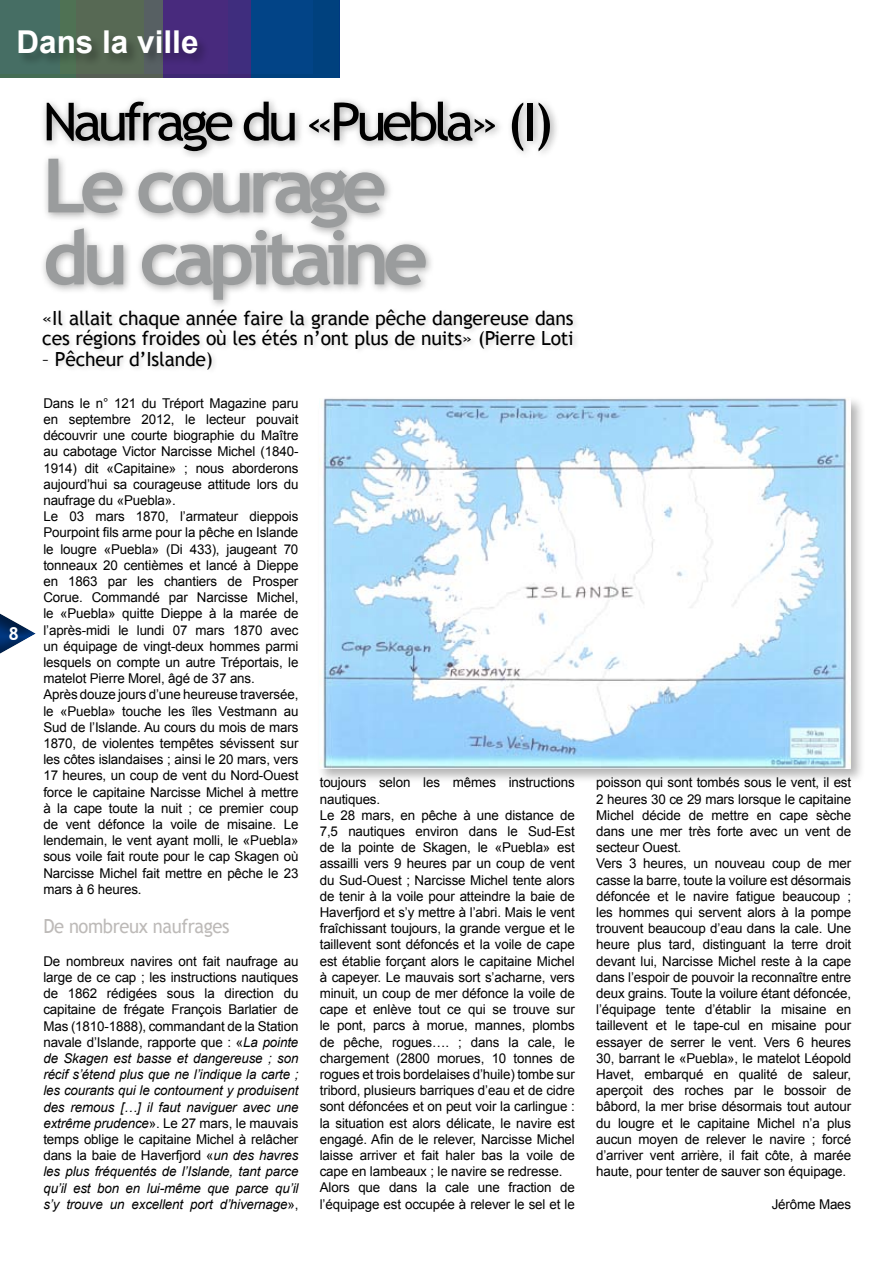
<style>
.page{position:relative;width:893px;height:1263px;background:#fff}
.page>*{position:absolute;margin:0;border:0;box-sizing:border-box;transform-origin:0 0}
.t1{font:700 75px/72px "Trebuchet MS";letter-spacing:-.08em;color:#9a9c9d;scale:1.05 1}
.t2{font:52.5px "Trebuchet MS";letter-spacing:-.08em;color:#000;scale:1.05 1}
.t3{font:700 31.5px "Arial";color:#fff}
.t4{font:19.5px/20.4px "Trebuchet MS";letter-spacing:-.01em;color:#000}
.t5{font:19.5px "Trebuchet MS";letter-spacing:-.02em;color:#bdbab8;scale:.94 1}
.t6{font:700 18px "Trebuchet MS";color:#fff}
.t7{font:13.5px/16.2px "Arial";letter-spacing:-.01em;color:#000}
.s1{font-style:italic}
</style>
<div class="page">
<div style="left:249px;top:0;width:90px;height:77px;background:#024487"></div>
<div style="left:161px;top:0;width:90px;height:77px;background:#482a7d"></div>
<div style="left:73px;top:0;width:90px;height:77px;background:linear-gradient(to right,#565f54,#565f54)"></div>
<div style="left:0;top:0;width:76px;height:77px;background:linear-gradient(to right,#456d54,#456d54)"></div>
<div style="left:228px;top:0;width:23px;height:73px;background:#3f2d7e"></div>
<svg style="left:144px;top:0;width:19px;height:73px"></svg>
<div style="left:58px;top:0;width:86px;height:73px;background:#576954"></div>
<div style="left:0;top:0;width:60px;height:73px;background:#466e64"></div>
<div style="left:40px;top:95px;width:521px;height:215px;background:#000;opacity:.35"></div>
<div style="left:41px;top:307px;width:539px;height:68px;background:#000;opacity:.15"></div>
<div style="left:316px;top:395px;width:549px;height:388px;background:#000;opacity:.3"></div>
<img style="left:320px;top:398px;width:531px;height:371px">
<div style="left:18px;top:30px;width:192px;height:37px;background:#000;opacity:.3"></div>
<div style="left:0;top:611px;width:39px;height:46px;background:#000;opacity:.5"></div>
<h3 class="t3" style="left:16px;top:21px;width:184px">Dans la ville</h3>
<h3 class="t6" style="left:9px;top:622px;width:12px">8</h3>
<h2 class="t2" style="left:43px;top:91px;width:488px">Naufrage du «Puebla» (I)</h2>
<h1 class="t1" style="left:43px;top:150px;width:369px">Le courage du capitaine</h1>
<h3 class="t4" style="left:42px;top:308px;width:533px">«Il allait chaque année faire la grande pêche dangereuse dans ces régions froides où les étés n’ont plus de nuits» (Pierre Loti</h3>
<h3 class="t4" style="left:42px;top:349px;width:172px">– Pêcheur d’Islande)</h3>
<p class="t7" style="left:43px;top:395px;width:257px">Dans le n° 121 du Tréport Magazine paru en septembre 2012, le lecteur pouvait découvrir une courte biographie du Maître au cabotage Victor Narcisse Michel (1840- 1914) dit «Capitaine» ; nous aborderons aujourd’hui sa courageuse attitude lors du naufrage du «Puebla».<br>Le 03 mars 1870, l’armateur dieppois Pourpoint fils arme pour la pêche en Islande le lougre «Puebla» (Di 433), jaugeant 70 tonneaux 20 centièmes et lancé à Dieppe en 1863 par les chantiers de Prosper Corue. Commandé par Narcisse Michel, le «Puebla» quitte Dieppe à la marée de l’après-midi le lundi 07 mars 1870 avec un équipage de vingt-deux hommes parmi lesquels on compte un autre Tréportais, le matelot Pierre Morel, âgé de 37 ans.<br>Après douze jours d’une heureuse traversée, le «Puebla» touche les îles Vestmann au Sud de l’Islande. Au cours du mois de mars 1870, de violentes tempêtes sévissent sur les côtes islandaises ; ainsi le 20 mars, vers 17 heures, un coup de vent du Nord-Ouest force le capitaine Narcisse Michel à mettre à la cape toute la nuit ; ce premier coup de vent défonce la voile de misaine. Le lendemain, le vent ayant molli, le «Puebla» sous voile fait route pour le cap Skagen où Narcisse Michel fait mettre en pêche le 23 mars à 6 heures.</p>
<h3 class="t5" style="left:43px;top:915px;width:200px">De nombreux naufrages</h3>
<p class="t7" style="left:43px;top:953px;width:257px;text-align:justify">De nombreux navires ont fait naufrage au large de ce cap ; les instructions nautiques de 1862 rédigées sous la direction du capitaine de frégate François Barlatier de Mas (1810-1888), commandant de la Station navale d’Islande, rapporte que : «<span class="s1">La pointe de Skagen est basse et dangereuse ; son récif s’étend plus que ne l’indique la carte ; les courants qui le contournent y produisent des remous […] il faut naviguer avec une extrême prudence</span>». Le 27 mars, le mauvais temps oblige le capitaine Michel à relâcher dans la baie de Haverfjord «<span class="s1">un des havres les plus fréquentés de l’Islande, tant parce qu’il est bon en lui-même que parce qu’il s’y trouve un excellent port d’hivernage</span>»,</p>
<p class="t7" style="left:320px;top:775px;width:257px">toujours selon les mêmes instructions nautiques.<br>Le 28 mars, en pêche à une distance de 7,5 nautiques environ dans le Sud-Est de la pointe de Skagen, le «Puebla» est assailli vers 9 heures par un coup de vent du Sud-Ouest ; Narcisse Michel tente alors de tenir à la voile pour atteindre la baie de Haverfjord et s’y mettre à l’abri. Mais le vent fraîchissant toujours, la grande vergue et le taillevent sont défoncés et la voile de cape est établie forçant alors le capitaine Michel à capeyer. Le mauvais sort s’acharne, vers minuit, un coup de mer défonce la voile de cape et enlève tout ce qui se trouve sur le pont, parcs à morue, mannes, plombs de pêche, rogues…. ; dans la cale, le chargement (2800 morues, 10 tonnes de rogues et trois bordelaises d’huile) tombe sur tribord, plusieurs barriques d’eau et de cidre sont défoncées et on peut voir la carlingue : la situation est alors délicate, le navire est engagé. Afin de le relever, Narcisse Michel laisse arriver et fait haler bas la voile de cape en lambeaux ; le navire se redresse.<br>Alors que dans la cale une fraction de l’équipage est occupée à relever le sel et le</p>
<p class="t7" style="left:596px;top:775px;width:257px">poisson qui sont tombés sous le vent, il est 2 heures 30 ce 29 mars lorsque le capitaine Michel décide de mettre en cape sèche dans une mer très forte avec un vent de secteur Ouest.<br>Vers 3 heures, un nouveau coup de mer casse la barre, toute la voilure est désormais défoncée et le navire fatigue beaucoup ; les hommes qui servent alors à la pompe trouvent beaucoup d’eau dans la cale. Une heure plus tard, distinguant la terre droit devant lui, Narcisse Michel reste à la cape dans l’espoir de pouvoir la reconnaître entre deux grains. Toute la voilure étant défoncée, l’équipage tente d’établir la misaine en taillevent et le tape-cul en misaine pour essayer de serrer le vent. Vers 6 heures 30, barrant le «Puebla», le matelot Léopold Havet, embarqué en qualité de saleur, aperçoit des roches par le bossoir de bâbord, la mer brise désormais tout autour du lougre et le capitaine Michel n’a plus aucun moyen de relever le navire ; forcé d’arriver vent arrière, il fait côte, à marée haute, pour tenter de sauver son équipage.</p>
<p class="t7" style="left:772px;top:1196px;width:81px">Jérôme Maes</p>
</div>
